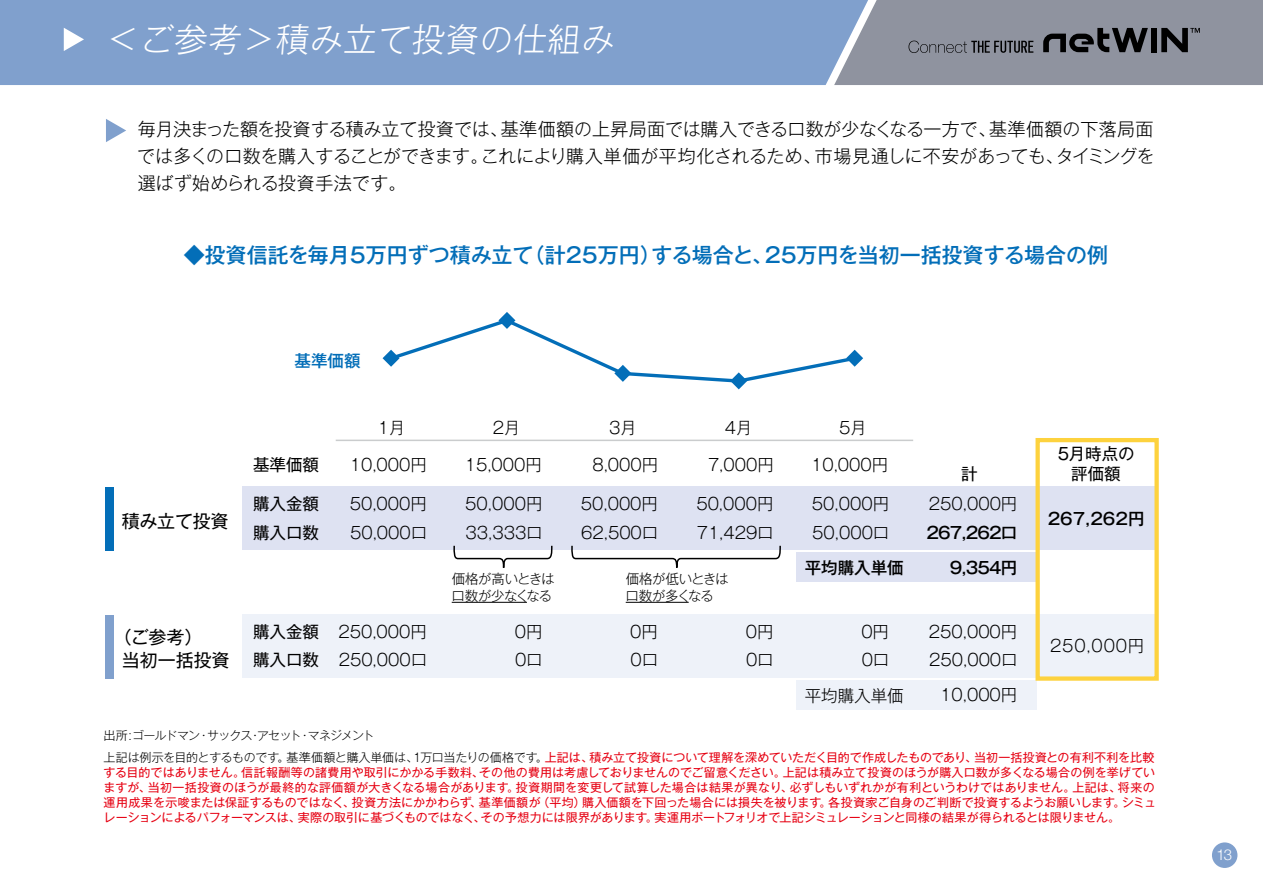
<style>
.page{position:relative;width:1263px;height:893px;background:#fff}
.page>*{position:absolute;margin:0;border:0;box-sizing:border-box;transform-origin:0 0}
.t1{font:300 33px "Gothic MB101 Pro";color:#fff}
.t2{font:500 21px "Gothic MB101 Pro";color:#036eb8}
.t3{font:300 18px/27px "Gothic MB101 Pro";color:#000}
.t4{font:18px/22.5px "Gothic MB101 Pro";color:#000}
.t5{font:300 18px "Gothic MB101 Pro";letter-spacing:.02em;color:#000}
.t6{font:300 16.5px/28.8px "Gothic MB101 Pro";color:#000}
.t7{font:16.5px/28.8px "Gothic MB101 Pro";color:#000}
.t8{font:500 16.5px/35px "Gothic MB101 Pro";letter-spacing:-.05em;color:#000;text-align:right}
.t9{font:500 16.5px "Gothic MB101 Pro";color:#000}
.t10{font:500 16.5px "Gothic MB101 Pro";color:#036eb8}
.t11{font:300 15px "Helvetica Neue";color:#fff}
.t12{font:300 13.5px/16.5px "Gothic MB101 Pro";letter-spacing:-.03em;color:#000}
.t13{font:12px "Gothic MB101 Pro";color:#e60012}
.t14{font:12px "Gothic MB101 Pro";letter-spacing:-.03em;color:#e60012}
.t15{font:12px "Gothic MB101 Pro";letter-spacing:-.02em;color:#e60012}
.t16{font:300 12px "Gothic MB101 Pro";letter-spacing:-.04em;color:#000}
.t17{font:12px "Gothic MB101 Pro";letter-spacing:.025em;color:#e60012}
.t18{font:12px "Gothic MB101 Pro";letter-spacing:-.04em;color:#e60012}
.t19{font:300 12px "Gothic MB101 Pro";letter-spacing:-.02em;color:#000}
.t20{font:300 12px "Gothic MB101 Pro";letter-spacing:-.01em;color:#000}
.t21{font:300 12px "Gothic MB101 Pro";letter-spacing:-.06em;color:#000}
.t22{font:300 12px "Gothic MB101 Pro";letter-spacing:-.065em;color:#000}
</style>
<div class="page">
<div style="left:796px;top:552px;width:241px;height:30px;background:#dee2f2"></div>
<div style="left:243px;top:486px;width:913px;height:64px;background:#dee2f2"></div>
<div style="left:0;top:0;width:834px;height:85px;background:#80a0cd"></div>
<svg style="left:64px;top:28px;width:20px;height:23px"></svg>
<div style="left:1212px;top:842px;width:25px;height:26px;background:#80a0cd;border-radius:50%"></div>
<svg style="left:106px;top:119px;width:20px;height:23px"></svg>
<svg style="left:834px;top:0;width:429px;height:85px;background:#888d99"></svg>
<div style="left:243px;top:614px;width:913px;height:64px;background:#eef2f9"></div>
<div style="left:105px;top:487px;width:8px;height:64px;background:#036eb8"></div>
<div style="left:105px;top:615px;width:8px;height:63px;background:#80a0cd"></div>
<hr style="left:336px;top:440px;width:577px;height:1px;background:#cacccd">
<div style="left:796px;top:680px;width:241px;height:30px;background:#eef2f9"></div>
<div style="left:1035px;top:438px;width:124px;height:243px;border:4px solid #fdd23e"></div>
<hr style="left:452px;top:602px;width:75px;height:1px;background:#000">
<hr style="left:626px;top:602px;width:63px;height:1px;background:#000">
<svg style="left:453px;top:545px;width:100px;height:23px"></svg>
<svg style="left:571px;top:545px;width:210px;height:23px"></svg>
<svg style="left:383px;top:312px;width:480px;height:77px"></svg>
<h1 class="t1" style="left:105px;top:12px;width:514px">＜ご参考＞積み立て投資の仕組み</h1>
<h3 class="t3" style="left:138px;top:113px;width:371px">毎月決まった額を投資する積み立て投資では、</h3>
<h3 class="t3" style="left:501px;top:113px;width:497px">基準価額の上昇局面では購入できる口数が少なくなる一方で、</h3>
<h3 class="t5" style="left:989px;top:114px;width:166px">基準価額の下落局面</h3>
<h3 class="t3" style="left:1056px;top:140px;width:100px">タイミングを</h3>
<h3 class="t3" style="left:137px;top:140px;width:353px">では多くの口数を購入することができます。選ばず始められる投資手法です。</h3>
<h3 class="t3" style="left:481px;top:140px;width:342px">これにより購入単価が平均化されるため、</h3>
<h3 class="t3" style="left:815px;top:140px;width:250px">市場見通しに不安があっても、</h3>
<h2 class="t2" style="left:184px;top:237px;width:351px">◆投資信託を毎月5万円ずつ積み立て</h2>
<h2 class="t2" style="left:524px;top:237px;width:138px">（計25万円）</h2>
<h2 class="t2" style="left:765px;top:237px;width:345px">25万円を当初一括投資する場合の例</h2>
<h2 class="t2" style="left:651px;top:237px;width:123px">する場合と、</h2>
<h3 class="t4" style="left:122px;top:508px;width:108px">積み立て投資</h3>
<h3 class="t4" style="left:122px;top:623px;width:109px;text-indent:-8px">（ご参考(<br>当初一括投資</h3>
<h3 class="t10" style="left:294px;top:347px;width:67px">基準価額</h3>
<h3 class="t6" style="left:378px;top:411px;width:29px">1月</h3>
<h3 class="t6" style="left:493px;top:411px;width:29px">2月</h3>
<h3 class="t6" style="left:609px;top:411px;width:29px">3月</h3>
<h3 class="t6" style="left:725px;top:411px;width:29px">4月</h3>
<h3 class="t6" style="left:839px;top:411px;width:29px">5月</h3>
<h3 class="t7" style="left:253px;top:448px;width:67px">基準価額</h3>
<h3 class="t6" style="left:350px;top:447px;width:79px">10,000円</h3>
<h3 class="t6" style="left:465px;top:447px;width:79px">15,000円</h3>
<h3 class="t6" style="left:592px;top:447px;width:67px">8,000円</h3>
<h3 class="t6" style="left:708px;top:447px;width:67px">7,000円</h3>
<h3 class="t6" style="left:811px;top:447px;width:79px">10,000円</h3>
<h3 class="t7" style="left:961px;top:457px;width:18px">計</h3>
<h3 class="t7" style="left:253px;top:487px;width:67px">購入金額購入口数</h3>
<h3 class="t6" style="left:350px;top:487px;width:79px">50,000円<br>50,000口</h3>
<h3 class="t6" style="left:812px;top:487px;width:79px">50,000円<br>50,000口</h3>
<h3 class="t6" style="left:929px;top:487px;width:90px">250,000円</h3>
<h3 class="t6" style="left:465px;top:487px;width:79px">50,000円</h3>
<h3 class="t6" style="left:581px;top:487px;width:79px">50,000円<br>62,500口</h3>
<h3 class="t6" style="left:696px;top:487px;width:79px">50,000円<br>71,429口</h3>
<h3 class="t8" style="left:926px;top:513px;width:93px">267,262口<br>9,354円</h3>
<h3 class="t6" style="left:466px;top:516px;width:79px">33,333口</h3>
<h3 class="t9" style="left:805px;top:554px;width:100px">平均購入単価</h3>
<p class="t12" style="left:452px;top:569px;width:104px">価格が高いときは口数が少なくなる</p>
<p class="t12" style="left:626px;top:569px;width:104px">価格が低いときは口数が多くなる</p>
<h3 class="t7" style="left:253px;top:615px;width:67px">購入金額購入口数</h3>
<h3 class="t6" style="left:338px;top:615px;width:90px">250,000円<br>250,000口</h3>
<h3 class="t6" style="left:861px;top:615px;width:29px">0円</h3>
<h3 class="t6" style="left:515px;top:615px;width:29px">0円<br>0口</h3>
<h3 class="t6" style="left:630px;top:615px;width:29px">0円<br>0口</h3>
<h3 class="t6" style="left:746px;top:615px;width:29px">0円<br>0口</h3>
<h3 class="t6" style="left:862px;top:643px;width:29px">0口</h3>
<h3 class="t6" style="left:805px;top:679px;width:100px">平均購入単価</h3>
<h3 class="t6" style="left:929px;top:615px;width:90px">250,000円<br>250,000口</h3>
<h3 class="t6" style="left:940px;top:678px;width:79px">10,000円</h3>
<p class="t16" style="left:308px;top:725px;width:68px">マネジメント</p>
<p class="t21" style="left:104px;top:725px;width:98px">出所:ゴールドマン</p>
<p class="t22" style="left:207px;top:725px;width:96px">サックスアセット</p>
<p class="t16" style="left:198px;top:725px;width:13px">・</p>
<p class="t16" style="left:249px;top:725px;width:13px">・</p>
<p class="t16" style="left:299px;top:725px;width:13px">・</p>
<h3 class="t7" style="left:1058px;top:437px;width:78px">5月時点の</h3>
<h3 class="t7" style="left:1071px;top:457px;width:51px">評価額</h3>
<h3 class="t9" style="left:1048px;top:505px;width:98px">267,262円</h3>
<h3 class="t6" style="left:1050px;top:629px;width:96px">250,000円</h3>
<p class="t13" style="left:589px;top:748px;width:389px">積み立て投資について理解を深めていただく目的で作成したものであり、</p>
<p class="t13" style="left:974px;top:748px;width:182px">当初一括投資との有利不利を比較</p>
<p class="t19" style="left:413px;top:748px;width:126px">1万口当たりの価格です</p>
<p class="t20" style="left:286px;top:748px;width:133px">基準価額と購入単価は、</p>
<p class="t16" style="left:104px;top:748px;width:177px">上記は例示を目的とするものです</p>
<p class="t13" style="left:545px;top:748px;width:50px">上記は、</p>
<p class="t16" style="left:277px;top:748px;width:13px">。</p>
<p class="t16" style="left:536px;top:748px;width:13px">。</p>
<p class="t13" style="left:479px;top:763px;width:308px">その他の費用は考慮しておりませんのでご留意ください。</p>
<p class="t13" style="left:783px;top:763px;width:374px">上記は積み立て投資のほうが購入口数が多くなる場合の例を挙げてい</p>
<p class="t13" style="left:241px;top:763px;width:244px">信託報酬等の諸費用や取引にかかる手数料、</p>
<p class="t15" style="left:104px;top:763px;width:143px">する目的ではありません。</p>
<p class="t15" style="left:790px;top:778px;width:287px">必ずしもいずれかが有利というわけではありません。</p>
<p class="t17" style="left:516px;top:778px;width:279px">投資期間を変更して試算した場合は結果が異なり、</p>
<p class="t13" style="left:148px;top:778px;width:373px">当初一括投資のほうが最終的な評価額が大きくなる場合があります。</p>
<p class="t13" style="left:104px;top:778px;width:49px">ますが、</p>
<p class="t13" style="left:1118px;top:778px;width:38px">将来の</p>
<p class="t13" style="left:1072px;top:778px;width:50px">上記は、</p>
<p class="t13" style="left:352px;top:793px;width:132px">投資方法にかかわらず、</p>
<p class="t13" style="left:537px;top:793px;width:49px">（平均）</p>
<p class="t13" style="left:828px;top:793px;width:299px">各投資家ご自身のご判断で投資するようお願いします。</p>
<p class="t13" style="left:104px;top:793px;width:253px">運用成果を示唆または保証するものではなく、</p>
<p class="t13" style="left:479px;top:793px;width:63px">基準価額が</p>
<p class="t13" style="left:582px;top:793px;width:251px">購入価額を下回った場合には損失を被ります。</p>
<p class="t13" style="left:1122px;top:793px;width:36px">シミュ</p>
<p class="t13" style="left:298px;top:808px;width:189px">実際の取引に基づくものではなく、</p>
<p class="t14" style="left:655px;top:808px;width:467px">実運用ポートフォリオで上記シミュレーションと同様の結果が得られるとは限りません。</p>
<p class="t13" style="left:481px;top:808px;width:178px">その予想力には限界があります。</p>
<p class="t18" style="left:104px;top:808px;width:199px">レーションによるパフォーマンスは、</p>
<p class="t11" style="left:1216px;top:843px;width:17px">13</p>
</div>
